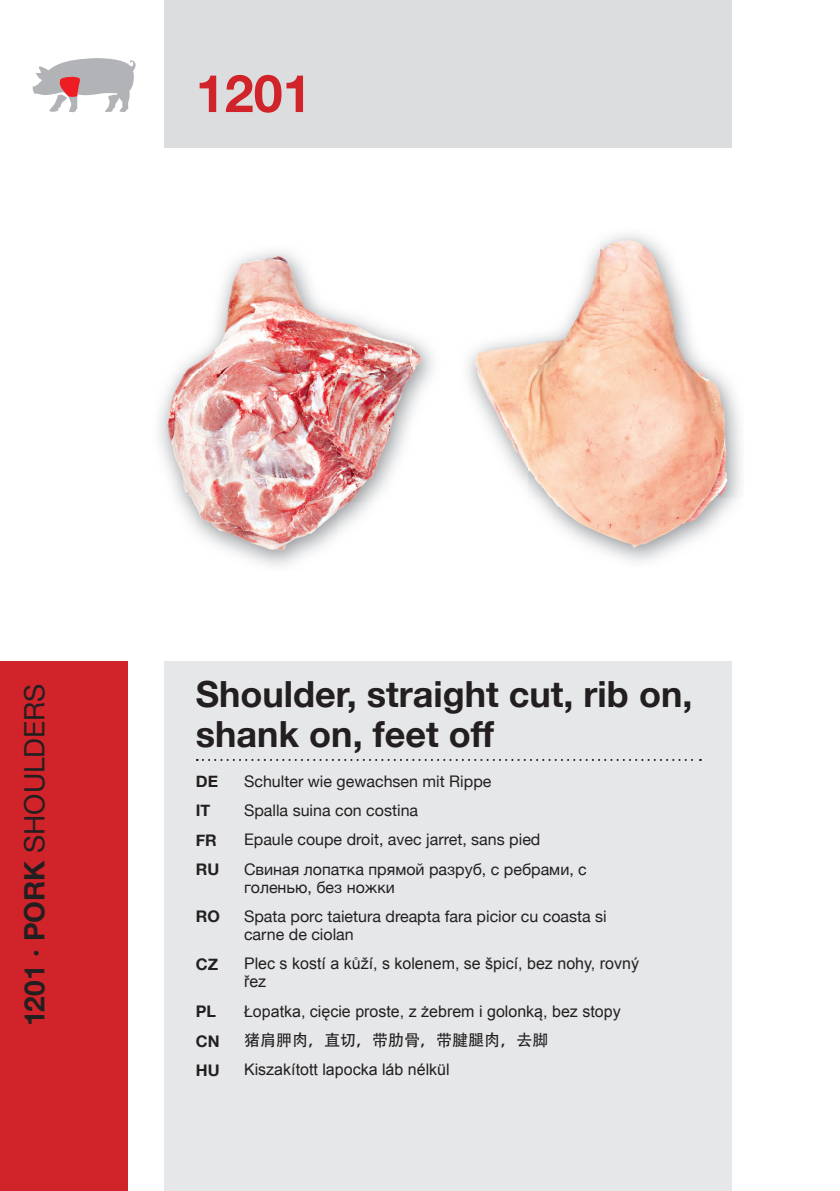
<style>
.page{position:relative;width:840px;height:1191px;background:#fff}
.page>*{position:absolute;margin:0;border:0;box-sizing:border-box;transform-origin:0 0}
.t1{font:700 52px "Helvetica Neue";color:#d1232a}
.t2{font:700 36px/40px "Helvetica Neue";color:#231f20}
.t3{font:700 28px "Helvetica Neue";color:#231f20}
.t4{font:16px/29.4px "Helvetica Neue";color:#231f20}
.t5{font:16px/18px "Arial";color:#231f20}
.t6{font:16px "Adobe Heiti Std Regular G Bpc EUC H";color:#231f20}
.t7{font:700 16px/29.4px "Helvetica Neue";color:#231f20}
.s1{font-weight:400}
</style>
<div class="page">
<div style="left:164px;top:661px;width:567px;height:530px;background:#e6e7e9"></div>
<div style="left:164px;top:0;width:567px;height:147px;background:#dcdddf"></div>
<div style="left:0;top:661px;width:128px;height:530px;background:#d1232a"></div>
<svg style="left:197px;top:759px;width:503px;height:2px"></svg>
<svg style="left:33px;top:58px;width:103px;height:55px"></svg>
<img style="left:527px;top:234px;width:173px;height:127px">
<img style="left:527px;top:361px;width:214px;height:201px">
<img style="left:175px;top:251px;width:258px;height:124px">
<img style="left:467px;top:338px;width:60px;height:149px">
<img style="left:158px;top:375px;width:179px;height:130px">
<img style="left:181px;top:505px;width:156px;height:62px">
<img style="left:337px;top:373px;width:96px;height:160px">
<h1 class="t1" style="left:196px;top:61px;width:117px">1201</h1>
<h3 class="t3" style="left:17px;top:1026px;width:344px;rotate:-90deg">1201 · PORK <span class="s1">SHOULDERS</span></h3>
<h2 class="t2" style="left:196px;top:673px;width:498px">Shoulder, straight cut, rib on, shank on, feet off</h2>
<p class="t4" style="left:244px;top:766px;width:344px">Schulter wie gewachsen mit Rippe<br>Spalla suina con costina<br>Epaule coupe droit, avec jarret, sans pied Свиная лопатка прямой разруб, с ребрами, с</p>
<p class="t4" style="left:244px;top:872px;width:364px">голенью, без ножки<br>Spata porc taietura dreapta fara picior cu coasta si</p>
<p class="t4" style="left:244px;top:919px;width:111px">carne de ciolan</p>
<p class="t5" style="left:244px;top:954px;width:396px">Plec s kostí a kůží, s kolenem, se špicí, bez nohy, rovný řez</p>
<p class="t5" style="left:244px;top:1002px;width:378px">Łopatka, cięcie proste, z żebrem i golonką, bez stopy</p>
<p class="t6" style="left:244px;top:1034px;width:305px">猪肩胛肉，直切，带肋骨，带腱腿肉，去脚</p>
<p class="t5" style="left:244px;top:1060px;width:207px">Kiszakított lapocka láb nélkül</p>
<p class="t7" style="left:196px;top:766px;width:25px">DE<br>IT<br>FR<br>RU</p>
<p class="t7" style="left:196px;top:901px;width:25px">RO</p>
<p class="t7" style="left:196px;top:949px;width:24px">CZ</p>
<p class="t7" style="left:196px;top:996px;width:25px">PL<br>CN<br>HU</p>
</div>
